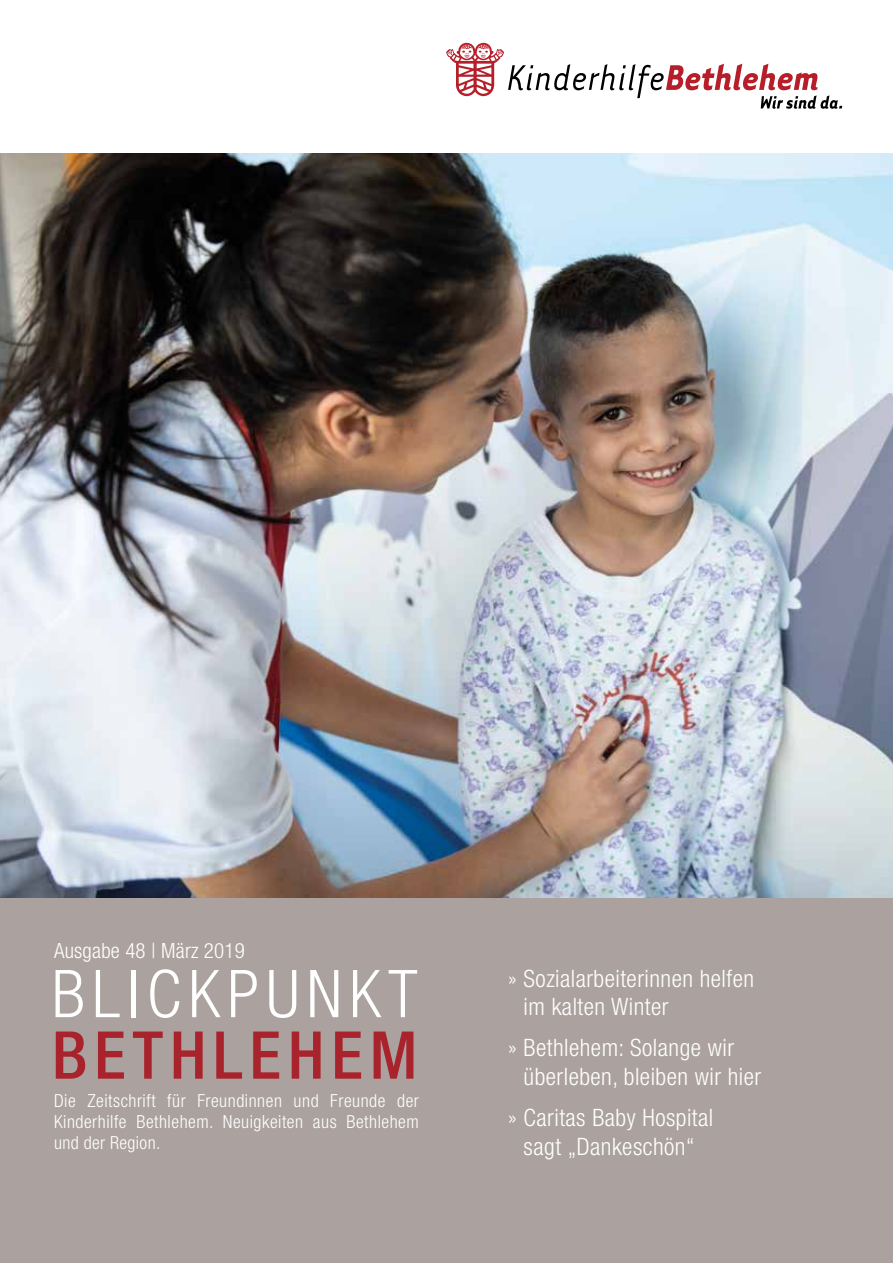
<style>
.page{position:relative;width:893px;height:1263px;background:#fff}
.page>*{position:absolute;margin:0;border:0;box-sizing:border-box;transform-origin:0 0}
.t1{font:300 condensed 66px "Helvetica Neue";letter-spacing:.11em;color:#fff}
.t2{font:500 condensed 66px "Helvetica Neue";letter-spacing:.1em;color:#a8232c}
.t3{font:300 condensed 24px/28.5px "Helvetica Neue";letter-spacing:.02em;color:#fff}
.t4{font:300 condensed 21px "Helvetica Neue";letter-spacing:.01em;color:#fff}
.t5{font:300 condensed 18px/21px "Helvetica Neue";letter-spacing:.03em;color:#fff;text-align:justify}
</style>
<div class="page">
<img style="left:0;top:153px;width:893px;height:746px">
<div style="left:0;top:899px;width:893px;height:364px;background:#aba29f"></div>
<svg style="left:446px;top:43px;width:396px;height:66px"></svg>
<p class="t4" style="left:54px;top:938px;width:192px">Ausgabe 48 | März 2019</p>
<h1 class="t1" style="left:52px;top:956px;width:367px">BLICKPUNKT</h1>
<h1 class="t2" style="left:52px;top:1016px;width:367px">BETHLEHEM</h1>
<p class="t5" style="left:54px;top:1089px;width:366px">Die Zeitschrift für Freundinnen und Freunde der Kinderhilfe Bethlehem. Neuigkeiten aus Bethlehem und der Region.</p>
<p class="t3" style="left:524px;top:964px;width:232px;text-indent:-16px">» Sozialarbeiterinnen helfen im kalten Winter</p>
<p class="t3" style="left:524px;top:1033px;width:239px;text-indent:-16px">» Bethlehem: Solange wir überleben, bleiben wir hier</p>
<p class="t3" style="left:508px;top:1103px;width:207px;text-align:center">» Caritas Baby Hospital sagt „Dankeschön“</p>
</div>
